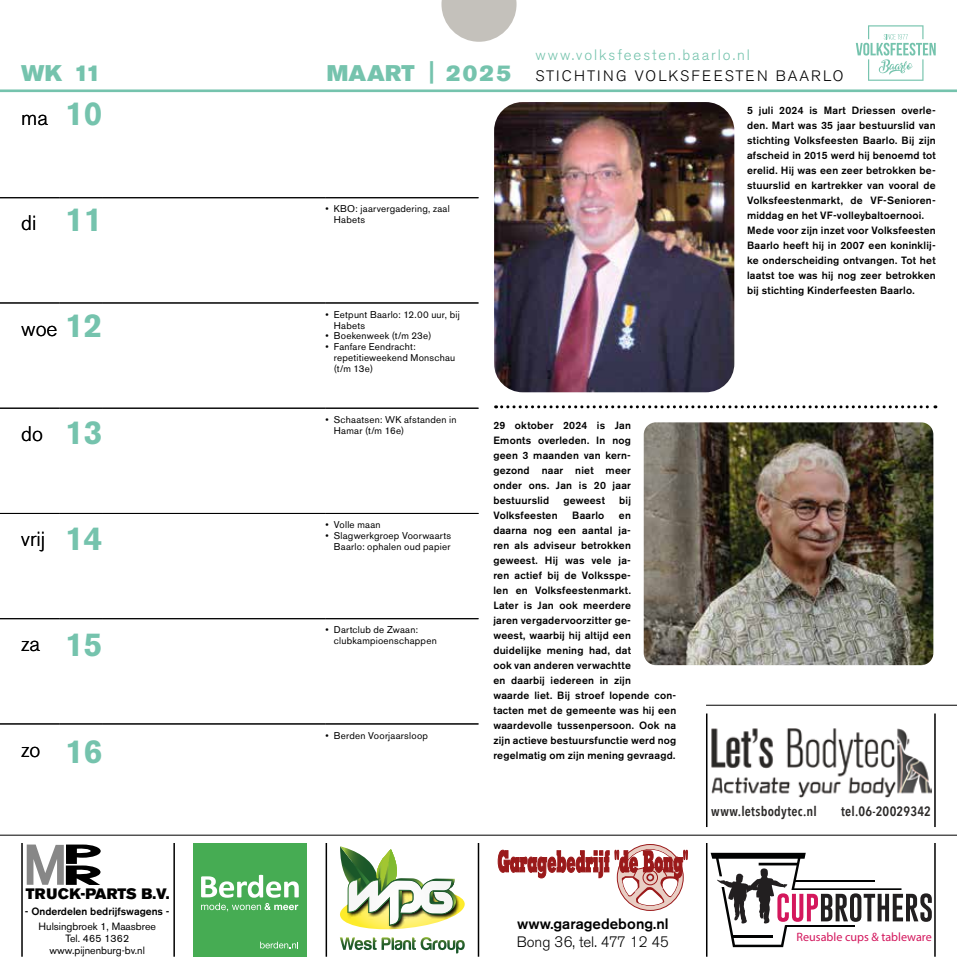
<style>
.page{position:relative;width:957px;height:978px;background:#fff}
.page>*{position:absolute;margin:0;border:0;box-sizing:border-box;transform-origin:0 0}
.t1{font:700 33px "Akzidenz Grotesk BE";color:#75c3ad}
.t2{font:22.5px "Akzidenz Grotesk BE Super";letter-spacing:.01em;color:#75c3ad}
.t3{font:300 21px "Akzidenz Grotesk BE";color:#000}
.t4{font:300 15px/21px "Akzidenz Grotesk BE";letter-spacing:.13em;color:#000;text-align:center}
.t5{font:500 15px "Akzidenz Grotesk BE";color:#000}
.t6{font:300 15px "Akzidenz Grotesk BE";color:#000}
.t7{font:15px "Akzidenz Grotesk BE Super";letter-spacing:.01em;color:#000}
.t8{font:600 13.5px "Avenir Next Condensed";letter-spacing:.015em;color:#2c2a29}
.t9{font:12.15px "Myriad Pro";color:#d3175d}
.t10{font:500 10.5px/15px "Akzidenz Grotesk BE";letter-spacing:.02em;color:#000}
.t11{font:10.5px/12px "Akzidenz Grotesk BE";color:#000;text-align:center}
.t12{font:500 10.5px "Akzidenz Grotesk BE";color:#000}
.t13{font:9.75px/10.8px "Akzidenz Grotesk BE";letter-spacing:.025em;color:#000}
.s1{color:#75c3ad}
.s2{font-family:"Akzidenz Grotesk BE Super";font-weight:400;font-size:22.5px;color:#75c3ad}
</style>
<div class="page">
<svg style="left:441px;top:0;width:75px;height:42px"></svg>
<svg style="left:856px;top:25px;width:79px;height:56px"></svg>
<hr style="left:0;top:89px;width:957px;height:3px;background:#75c3ad">
<hr style="left:21px;top:843px;width:2px;height:114px;background:#000">
<hr style="left:173px;top:843px;width:2px;height:114px;background:#000">
<hr style="left:325px;top:843px;width:2px;height:114px;background:#000">
<hr style="left:478px;top:843px;width:1px;height:114px;background:#000">
<hr style="left:706px;top:843px;width:1px;height:114px;background:#000">
<hr style="left:934px;top:843px;width:1px;height:114px;background:#000">
<hr style="left:706px;top:713px;width:1px;height:114px;background:#000">
<hr style="left:934px;top:713px;width:1px;height:114px;background:#000">
<hr style="left:706px;top:705px;width:251px;height:1px;background:#000">
<hr style="left:0;top:835px;width:957px;height:1px;background:#000">
<div style="left:193px;top:843px;width:114px;height:114px;background:#46ac53"></div>
<svg style="left:201px;top:875px;width:98px;height:36px"></svg>
<svg style="left:260px;top:942px;width:38px;height:6px"></svg>
<img style="left:711px;top:728px;width:221px;height:70px">
<svg style="left:710px;top:853px;width:222px;height:94px"></svg>
<hr style="left:794px;top:880px;width:81px;height:2px;background:#010202">
<svg style="left:498px;top:845px;width:190px;height:65px"></svg>
<svg style="left:340px;top:937px;width:125px;height:16px"></svg>
<svg style="left:340px;top:846px;width:125px;height:84px"></svg>
<svg style="left:27px;top:845px;width:74px;height:40px"></svg>
<hr style="left:0;top:197px;width:60px;height:1px;background:#000">
<hr style="left:60px;top:197px;width:42px;height:1px;background:#000">
<hr style="left:102px;top:197px;width:223px;height:1px;background:#000">
<hr style="left:325px;top:197px;width:153px;height:1px;background:#000">
<hr style="left:0;top:303px;width:60px;height:1px;background:#000">
<hr style="left:60px;top:303px;width:42px;height:1px;background:#000">
<hr style="left:102px;top:303px;width:223px;height:1px;background:#000">
<hr style="left:325px;top:303px;width:153px;height:1px;background:#000">
<hr style="left:0;top:408px;width:60px;height:1px;background:#000">
<hr style="left:60px;top:408px;width:42px;height:1px;background:#000">
<hr style="left:102px;top:408px;width:223px;height:1px;background:#000">
<hr style="left:325px;top:408px;width:153px;height:1px;background:#000">
<hr style="left:0;top:513px;width:60px;height:1px;background:#000">
<hr style="left:60px;top:513px;width:42px;height:1px;background:#000">
<hr style="left:102px;top:513px;width:223px;height:1px;background:#000">
<hr style="left:325px;top:513px;width:153px;height:1px;background:#000">
<hr style="left:0;top:618px;width:60px;height:1px;background:#000">
<hr style="left:60px;top:618px;width:42px;height:1px;background:#000">
<hr style="left:102px;top:618px;width:223px;height:1px;background:#000">
<hr style="left:325px;top:618px;width:153px;height:1px;background:#000">
<hr style="left:0;top:724px;width:60px;height:1px;background:#000">
<hr style="left:60px;top:724px;width:42px;height:1px;background:#000">
<hr style="left:102px;top:724px;width:223px;height:1px;background:#000">
<hr style="left:325px;top:724px;width:153px;height:1px;background:#000">
<img style="left:644px;top:422px;width:289px;height:243px">
<img style="left:494px;top:102px;width:240px;height:290px">
<svg style="left:495px;top:405px;width:441px;height:3px"></svg>
<h3 class="t4" style="left:446px;top:44px;width:399px"><span class="s1">www.volksfeesten.baarlo.nl<br></span><span class="s2">2025</span> STICHTING VOLKSFEESTEN BAARLO</h3>
<p class="t10" style="left:747px;top:103px;width:190px">5 juli 2024 is Mart Driessen overle&shy;den. Mart was 35 jaar bestuurslid van stichting Volksfeesten Baarlo. Bij zijn afscheid in 2015 werd hij benoemd tot erelid. Hij was een zeer betrokken be&shy;stuurslid en kartrekker van vooral de Volksfeestenmarkt, de VF-Senioren&shy;middag en het VF-volleybaltoernooi.<br>Mede voor zijn inzet voor Volksfeesten Baarlo heeft hij in 2007 een koninklij&shy;ke onderscheiding ontvangen. Tot het laatst toe was hij nog zeer betrokken bij stichting Kinderfeesten Baarlo.</p>
<h2 class="t2" style="left:21px;top:60px;width:81px">WK 11</h2>
<h2 class="t2" style="left:327px;top:60px;width:109px">MAART |</h2>
<h3 class="t3" style="left:21px;top:106px;width:28px">ma</h3>
<h1 class="t1" style="left:65px;top:94px;width:39px">10</h1>
<h3 class="t3" style="left:21px;top:211px;width:17px">di</h3>
<p class="t13" style="left:334px;top:204px;width:117px;text-indent:-9px">• KBO: jaarvergadering, zaal<br>Habets</p>
<h1 class="t1" style="left:65px;top:200px;width:39px">11</h1>
<h3 class="t3" style="left:21px;top:317px;width:38px">woe</h3>
<h1 class="t1" style="left:65px;top:307px;width:39px">12</h1>
<p class="t13" style="left:334px;top:309px;width:127px;text-indent:-9px">• Eetpunt Baarlo: 12.00 uur, bij<br>Habets</p>
<p class="t13" style="left:325px;top:331px;width:107px">• Boekenweek (t/m 23e)</p>
<p class="t13" style="left:334px;top:341px;width:123px;text-indent:-9px">• Fanfare Eendracht: repetitieweekend Monschau (t/m 13e)</p>
<h3 class="t3" style="left:21px;top:422px;width:23px">do</h3>
<p class="t13" style="left:334px;top:414px;width:124px;text-indent:-9px">• Schaatsen: WK afstanden in<br>Hamar (t/m 16e)</p>
<h1 class="t1" style="left:65px;top:413px;width:39px">13</h1>
<h3 class="t3" style="left:21px;top:527px;width:26px">vrij</h3>
<h1 class="t1" style="left:65px;top:519px;width:39px">14</h1>
<h3 class="t3" style="left:21px;top:632px;width:20px">za</h3>
<h1 class="t1" style="left:65px;top:626px;width:39px">15</h1>
<h3 class="t3" style="left:21px;top:737px;width:21px">zo</h3>
<h1 class="t1" style="left:65px;top:732px;width:39px">16</h1>
<p class="t13" style="left:325px;top:519px;width:57px">• Volle maan</p>
<p class="t13" style="left:325px;top:530px;width:127px;text-align:right">• Slagwerkgroep Voorwaarts<br>Baarlo: ophalen oud papier</p>
<p class="t13" style="left:334px;top:625px;width:104px;text-indent:-9px">• Dartclub de Zwaan: clubkampioenschappen</p>
<p class="t13" style="left:325px;top:730px;width:104px">• Berden Voorjaarsloop</p>
<p class="t10" style="left:493px;top:418px;width:139px;text-align:justify">29 oktober 2024 is Jan Emonts overleden. In nog geen 3 maanden van kern&shy;gezond naar niet meer onder ons. Jan is 20 jaar bestuurslid</p>
<p class="t10" style="left:563px;top:493px;width:43px">geweest</p>
<p class="t10" style="left:619px;top:493px;width:13px">bij</p>
<p class="t10" style="left:493px;top:508px;width:66px">Volksfeesten</p>
<p class="t10" style="left:572px;top:508px;width:34px">Baarlo</p>
<p class="t10" style="left:493px;top:508px;width:184px;text-indent:126px">en<br>daarna nog een aantal ja-<br>ren als adviseur betrokken geweest. Hij was vele ja-<br>ren actief bij de Volksspe-<br>len en Volksfeestenmarkt.<br>Later is Jan ook meerdere<br>jaren vergadervoorzitter ge-<br>weest, waarbij hij altijd een duidelijke mening had, dat<br>ook van anderen verwachtte<br>en daarbij iedereen in zijn<br>waarde liet. Bij stroef lopende con&shy;tacten met de gemeente was hij een waardevolle tussenpersoon. Ook na zijn actieve bestuursfunctie werd nog regelmatig om zijn mening gevraagd.</p>
<h3 class="t7" style="left:26px;top:885px;width:145px">TRUCK-PARTS B.V.</h3>
<p class="t12" style="left:25px;top:905px;width:146px">- Onderdelen bedrijfswagens -</p>
<p class="t11" style="left:39px;top:920px;width:119px">Hulsingbroek 1, Maasbree<br>Tel. 465 1362 www.pijnenburg-bv.nl</p>
<h3 class="t5" style="left:517px;top:914px;width:153px">www.garagedebong.nl</h3>
<h3 class="t6" style="left:517px;top:933px;width:154px">Bong 36, tel. 477 12 45</h3>
<p class="t8" style="left:711px;top:800px;width:107px">www.letsbodytec.nl</p>
<p class="t8" style="left:841px;top:800px;width:91px">tel.06-20029342</p>
<p class="t9" style="left:796px;top:929px;width:137px">Reusable cups &amp; tableware</p>
</div>
